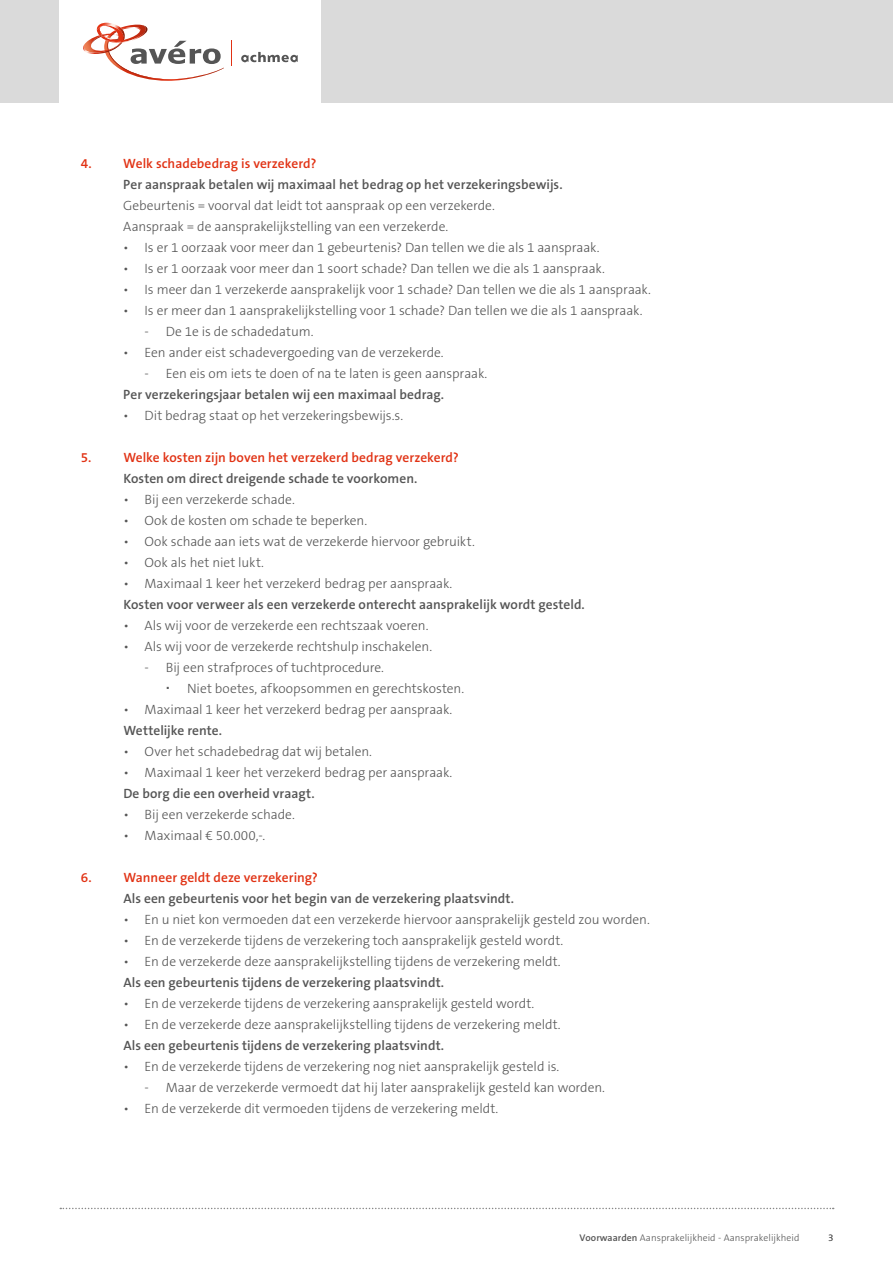
<style>
.page{position:relative;width:893px;height:1263px;background:#fff}
.page>*{position:absolute;margin:0;border:0;box-sizing:border-box;transform-origin:0 0}
.t1{font:300 13.5px/21px "The Sans B3";letter-spacing:-.01em;color:#555}
.t2{font:600 13.5px "The Sans B6";letter-spacing:.005em;color:#555}
.t3{font:600 13.5px "The Sans B6";color:#e13214}
.t4{font:300 9.75px "The Sans B3";letter-spacing:.005em;color:#555}
.s1{font-family:"The Sans B6";font-weight:600}
</style>
<div class="page">
<div style="left:0;top:0;width:893px;height:103px;background:#dadada"></div>
<div style="left:60px;top:0;width:261px;height:103px;background:#fff"></div>
<svg style="left:241px;top:52px;width:57px;height:10px"></svg>
<svg style="left:83px;top:22px;width:141px;height:59px"></svg>
<svg style="left:231px;top:41px;width:1px;height:25px"></svg>
<svg style="left:60px;top:1208px;width:774px;height:1px"></svg>
<p class="t3" style="left:81px;top:156px;width:237px">4. Welk schadebedrag is verzekerd?</p>
<p class="t2" style="left:123px;top:177px;width:441px">Per aanspraak betalen wij maximaal het bedrag op het verzekeringsbewijs.</p>
<p class="t1" style="left:123px;top:196px;width:373px">Gebeurtenis = voorval dat leidt tot aanspraak op een verzekerde.<br>Aanspraak = de aansprakelijkstelling van een verzekerde.</p>
<p class="t1" style="left:123px;top:238px;width:478px">• Is er 1 oorzaak voor meer dan 1 gebeurtenis? Dan tellen we die als 1 aanspraak.</p>
<p class="t1" style="left:123px;top:259px;width:483px">• Is er 1 oorzaak voor meer dan 1 soort schade? Dan tellen we die als 1 aanspraak.</p>
<p class="t1" style="left:123px;top:280px;width:529px">• Is meer dan 1 verzekerde aansprakelijk voor 1 schade? Dan tellen we die als 1 aanspraak.</p>
<p class="t1" style="left:123px;top:301px;width:521px">• Is er meer dan 1 aansprakelijkstelling voor 1 schade? Dan tellen we die als 1 aanspraak.</p>
<p class="t1" style="left:145px;top:322px;width:171px">- De 1e is de schadedatum.</p>
<p class="t1" style="left:123px;top:343px;width:322px">• Een ander eist schadevergoeding van de verzekerde.</p>
<p class="t1" style="left:145px;top:364px;width:344px">- Een eis om iets te doen of na te laten is geen aanspraak.</p>
<p class="t2" style="left:123px;top:387px;width:322px">Per verzekeringsjaar betalen wij een maximaal bedrag.</p>
<p class="t1" style="left:123px;top:406px;width:281px">• Dit bedrag staat op het verzekeringsbewijs.s.</p>
<p class="t3" style="left:81px;top:450px;width:380px">5. Welke kosten zijn boven het verzekerd bedrag verzekerd?</p>
<p class="t2" style="left:123px;top:471px;width:296px">Kosten om direct dreigende schade te voorkomen.</p>
<p class="t1" style="left:123px;top:490px;width:173px">• Bij een verzekerde schade.</p>
<p class="t1" style="left:123px;top:511px;width:245px">• Ook de kosten om schade te beperken.</p>
<p class="t1" style="left:123px;top:532px;width:353px">• Ook schade aan iets wat de verzekerde hiervoor gebruikt.</p>
<p class="t1" style="left:123px;top:553px;width:142px">• Ook als het niet lukt.</p>
<p class="t1" style="left:123px;top:574px;width:331px">• Maximaal 1 keer het verzekerd bedrag per aanspraak.</p>
<p class="t2" style="left:123px;top:598px;width:463px">Kosten voor verweer als een verzekerde onterecht aansprakelijk wordt gesteld.</p>
<p class="t1" style="left:123px;top:616px;width:307px">• Als wij voor de verzekerde een rechtszaak voeren.</p>
<p class="t1" style="left:123px;top:637px;width:310px">• Als wij voor de verzekerde rechtshulp inschakelen.</p>
<p class="t1" style="left:187px;top:658px;width:279px;text-indent:-43px">- Bij een strafproces of tuchtprocedure.<br>Niet boetes, afkoopsommen en gerechtskosten.</p>
<p class="t1" style="left:123px;top:700px;width:331px">• Maximaal 1 keer het verzekerd bedrag per aanspraak.</p>
<p class="t2" style="left:123px;top:724px;width:100px">Wettelijke rente.</p>
<p class="t1" style="left:123px;top:742px;width:250px">• Over het schadebedrag dat wij betalen.</p>
<p class="t1" style="left:123px;top:763px;width:331px">• Maximaal 1 keer het verzekerd bedrag per aanspraak.</p>
<p class="t2" style="left:123px;top:787px;width:193px">De borg die een overheid vraagt.</p>
<p class="t1" style="left:123px;top:805px;width:173px">• Bij een verzekerde schade.</p>
<p class="t1" style="left:123px;top:826px;width:144px">• Maximaal € 50.000,-.</p>
<p class="t3" style="left:81px;top:871px;width:238px">6. Wanneer geldt deze verzekering?</p>
<p class="t2" style="left:123px;top:892px;width:392px">Als een gebeurtenis voor het begin van de verzekering plaatsvindt.</p>
<p class="t1" style="left:123px;top:910px;width:528px">• En u niet kon vermoeden dat een verzekerde hiervoor aansprakelijk gesteld zou worden.</p>
<p class="t1" style="left:123px;top:931px;width:442px">• En de verzekerde tijdens de verzekering toch aansprakelijk gesteld wordt.</p>
<p class="t1" style="left:123px;top:952px;width:439px">• En de verzekerde deze aansprakelijkstelling tijdens de verzekering meldt.</p>
<p class="t2" style="left:123px;top:976px;width:322px">Als een gebeurtenis tijdens de verzekering plaatsvindt.</p>
<p class="t1" style="left:123px;top:994px;width:413px">• En de verzekerde tijdens de verzekering aansprakelijk gesteld wordt.</p>
<p class="t1" style="left:123px;top:1015px;width:439px">• En de verzekerde deze aansprakelijkstelling tijdens de verzekering meldt.</p>
<p class="t2" style="left:123px;top:1039px;width:322px">Als een gebeurtenis tijdens de verzekering plaatsvindt.</p>
<p class="t1" style="left:123px;top:1057px;width:437px">• En de verzekerde tijdens de verzekering nog niet aansprakelijk gesteld is.</p>
<p class="t1" style="left:145px;top:1078px;width:462px">- Maar de verzekerde vermoedt dat hij later aansprakelijk gesteld kan worden.</p>
<p class="t1" style="left:123px;top:1099px;width:377px">• En de verzekerde dit vermoeden tijdens de verzekering meldt.</p>
<p class="t4" style="left:579px;top:1233px;width:221px"><span class="s1">Voorwaarden</span> Aansprakelijkheid - Aansprakelijkheid</p>
<p class="t4" style="left:828px;top:1233px;width:7px">3</p>
</div>
